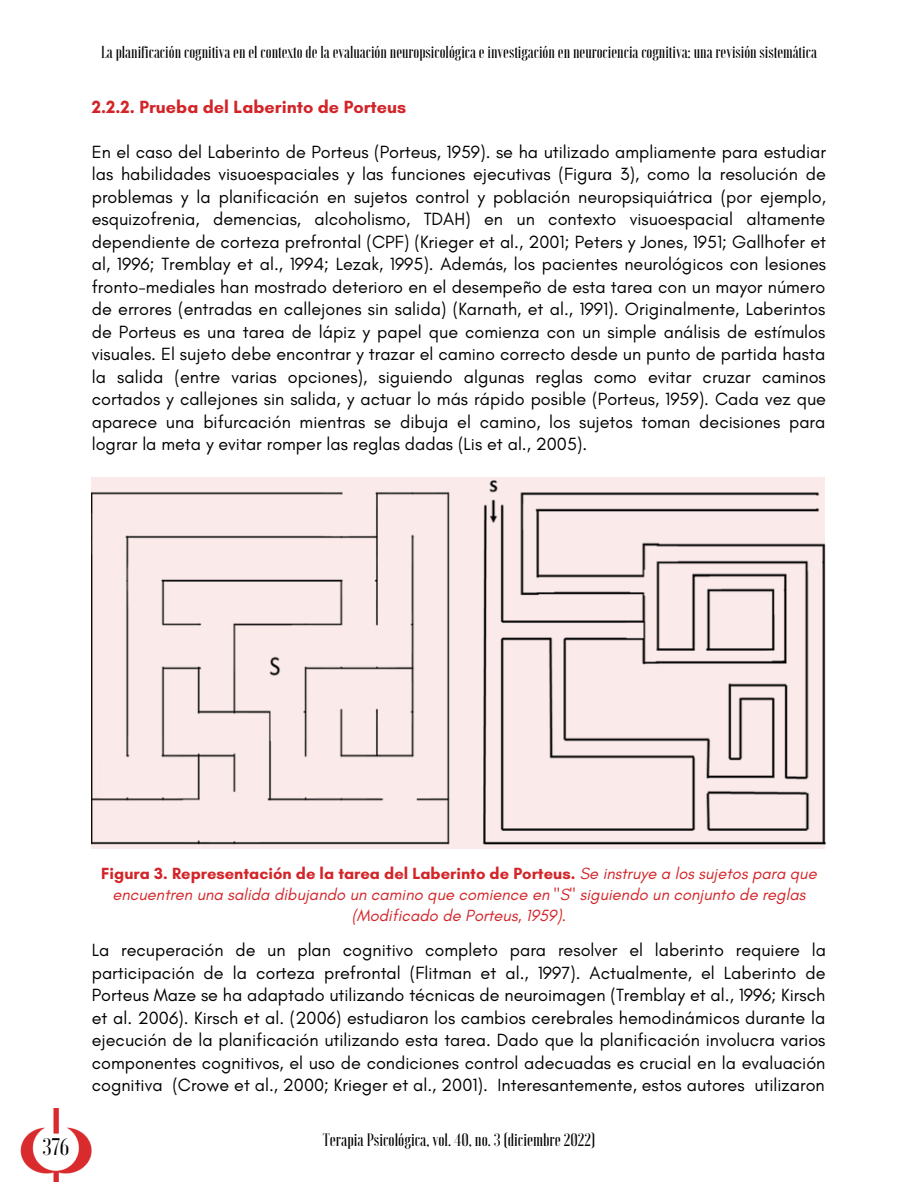
<style>
.page{position:relative;width:918px;height:1188px;background:#fff}
.page>*{position:absolute;margin:0;border:0;box-sizing:border-box;transform-origin:0 0}
.t1{font:500 24px "Voga";color:#000}
.t2{font:18px/22.5px "Glacial Indifference";color:#000;text-align:justify}
.t3{font:500 18px "Voga";color:#000}
.t4{font:700 18px "Glacial Indifference";color:#d32428}
.t5{font:500 17.25px "Voga";color:#000}
.t6{font:italic 16.5px/21px "Glacial Indifference";color:#d32428;text-align:center}
.s1{font-weight:700;font-style:normal}
</style>
<div class="page">
<img style="left:21px;top:1108px;width:70px;height:73px">
<img style="left:92px;top:477px;width:734px;height:367px">
<p class="t5" style="left:101px;top:44px;width:717px">La planificación cognitiva en el contexto de la evaluación neuropsicológica e investigación en neurociencia cognitiva: una revisión sistemática</p>
<p class="t4" style="left:92px;top:96px;width:316px">2.2.2. Prueba del Laberinto de Porteus</p>
<p class="t2" style="left:92px;top:140px;width:736px">En el caso del Laberinto de Porteus (Porteus, 1959). se ha utilizado ampliamente para estudiar las habilidades visuoespaciales y las funciones ejecutivas (Figura 3), como la resolución de problemas y la planificación en sujetos control y población neuropsiquiátrica (por ejemplo, esquizofrenia, demencias, alcoholismo, TDAH) en un contexto visuoespacial altamente dependiente de corteza prefrontal (CPF) (Krieger et al., 2001; Peters y Jones, 1951; Gallhofer et al, 1996; Tremblay et al., 1994; Lezak, 1995). Además, los pacientes neurológicos con lesiones fronto-mediales han mostrado deterioro en el desempeño de esta tarea con un mayor número de errores (entradas en callejones sin salida) (Karnath, et al., 1991). Originalmente, Laberintos de Porteus es una tarea de lápiz y papel que comienza con un simple análisis de estímulos visuales. El sujeto debe encontrar y trazar el camino correcto desde un punto de partida hasta la salida (entre varias opciones), siguiendo algunas reglas como evitar cruzar caminos cortados y callejones sin salida, y actuar lo más rápido posible (Porteus, 1959). Cada vez que aparece una bifurcación mientras se dibuja el camino, los sujetos toman decisiones para lograr la meta y evitar romper las reglas dadas (Lis et al., 2005).</p>
<h1 class="t1" style="left:42px;top:1135px;width:28px">376</h1>
<p class="t6" style="left:101px;top:863px;width:717px"><span class="s1">Figura 3. Representación de la tarea del Laberinto de Porteus.</span> Se instruye a los sujetos para que encuentren una salida dibujando un camino que comience en "S" siguiendo un conjunto de reglas (Modificado de Porteus, 1959).</p>
<p class="t2" style="left:92px;top:939px;width:736px">La recuperación de un plan cognitivo completo para resolver el laberinto requiere la participación de la corteza prefrontal (Flitman et al., 1997). Actualmente, el Laberinto de Porteus Maze se ha adaptado utilizando técnicas de neuroimagen (Tremblay et al., 1996; Kirsch et al. 2006). Kirsch et al. (2006) estudiaron los cambios cerebrales hemodinámicos durante la ejecución de la planificación utilizando esta tarea. Dado que la planificación involucra varios componentes cognitivos, el uso de condiciones control adecuadas es crucial en la evaluación cognitiva (Crowe et al., 2000; Krieger et al., 2001). Interesantemente, estos autores utilizaron</p>
<p class="t3" style="left:323px;top:1130px;width:274px">Terapia Psicológica, vol. 40, no. 3 (diciembre 2022)</p>
</div>
